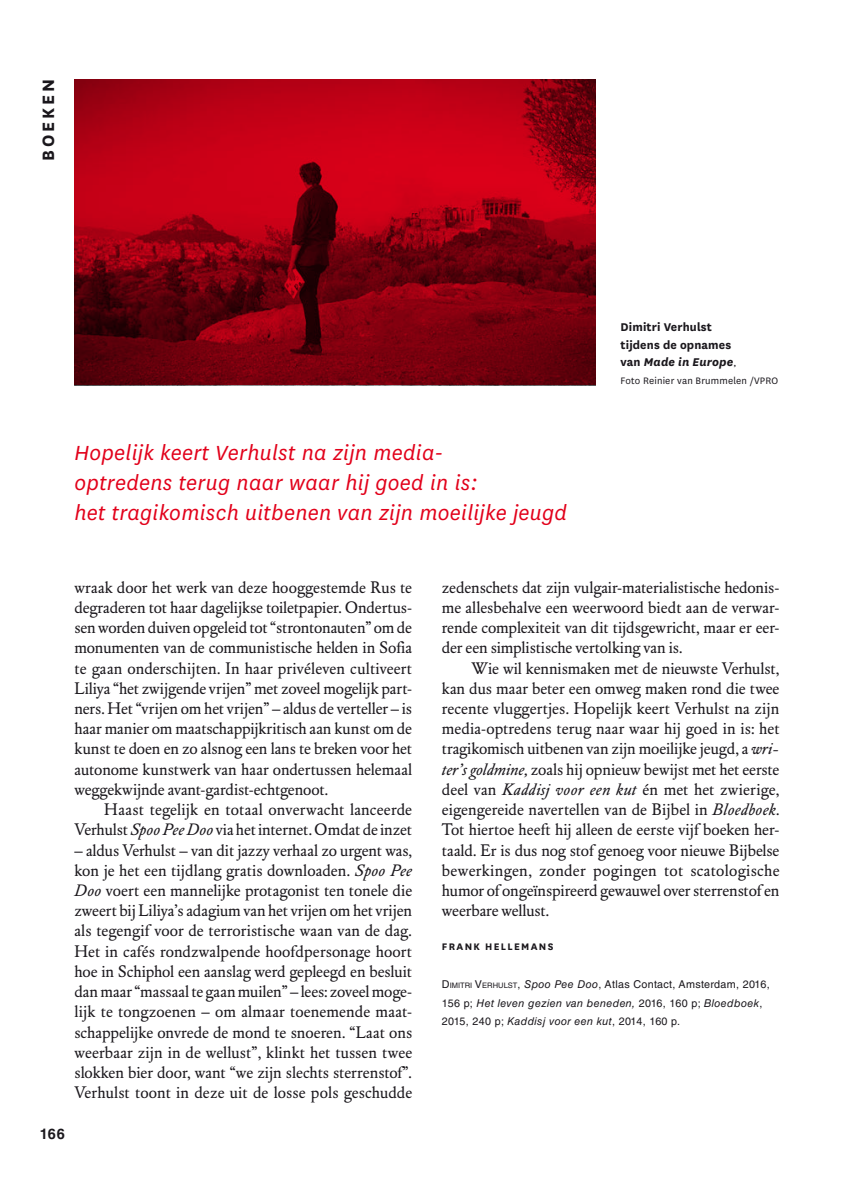
<style>
.page{position:relative;width:844px;height:1191px;background:#fff}
.page>*{position:absolute;margin:0;border:0;box-sizing:border-box;transform-origin:0 0}
.t1{font:italic 23.8px/29.8px "National";letter-spacing:.015em;color:#e2001a}
.t2{font:700 19.25px "National";letter-spacing:.14em;color:#1a171c}
.t3{font:16.62px/20.3px "DTL Elzevir ST";color:#1a171c;text-align:justify}
.t4{font:700 14.7px "Helvetica LT Std";color:#1a171c}
.t5{font:700 13.12px/17.5px "National";letter-spacing:.01em;color:#1a171c}
.t6{font:700 11.03px "National";letter-spacing:.12em;color:#1a171c}
.t7{font:10.85px/18.4px "Helvetica LT Std";letter-spacing:.03em;color:#1a171c}
.t8{font:10.85px "National";letter-spacing:.015em;color:#1a171c}
.s1{font-style:italic}
.s2{font-weight:400;font-size:10.85px}
.s3{font-style:italic;font-size:16.28px}
.s4{font-style:inherit}
.s5{font-size:7.52px}
</style>
<div class="page">
<svg style="left:74px;top:79px;width:521px;height:306px;background:#930010"></svg>
<p class="t2" style="left:35px;top:160px;width:83px;rotate:-90deg">BOEKEN</p>
<p class="t5" style="left:620px;top:317px;width:117px">Dimitri Verhulst tijdens de opnames van <span class="s1">Made in Europe</span><span class="s2">,</span></p>
<p class="t8" style="left:620px;top:373px;width:159px">Foto Reinier van Brummelen /VPRO</p>
<h1 class="t1" style="left:74px;top:437px;width:494px">Hopelijk keert Verhulst na zijn media-<br>optredens terug naar waar hij goed in is:<br>het tragikomisch uitbenen van zijn moeilijke jeugd</h1>
<p class="t3" style="left:74px;top:577px;width:339px">wraak door het werk van deze hooggestemde Rus te degraderen tot haar dagelijkse toiletpapier. Ondertus&shy;sen worden duiven opgeleid tot “strontonauten” om de monumenten van de communistische helden in Sofia te gaan onderschijten. In haar privéleven cultiveert Liliya “het zwijgende vrijen” met zoveel mogelijk part&shy;ners. Het “vrijen om het vrijen” – aldus de verteller – is haar manier om maatschappijkritisch aan kunst om de kunst te doen en zo alsnog een lans te breken voor het autonome kunstwerk van haar ondertussen helemaal weggekwijnde avant-gardist-echtgenoot.</p>
<p class="t3" style="left:74px;top:799px;width:339px;text-align:right">Haast tegelijk en totaal onverwacht lanceerde<br>Verhulst <span class="s3">Spoo Pee Doo</span> via het internet. Omdat de inzet</p>
<p class="t3" style="left:74px;top:840px;width:339px">– aldus Verhulst – van dit jazzy verhaal zo urgent was, kon je het een tijdlang gratis downloaden. <span class="s3">Spoo Pee Doo</span> voert een mannelijke protagonist ten tonele die zweert bij Liliya’s adagium van het vrijen om het vrijen als tegengif voor de terroristische waan van de dag.<br>Het in cafés rondzwalpende hoofdpersonage hoort hoe in Schiphol een aanslag werd gepleegd en besluit dan maar “massaal te gaan muilen” – lees: zoveel moge&shy;lijk te tongzoenen – om almaar toenemende maat&shy;schappelijke onvrede de mond te snoeren. “Laat ons weerbaar zijn in de wellust”, klinkt het tussen twee slokken bier door, want “we zijn slechts sterrenstof”.<br>Verhulst toont in deze uit de losse pols geschudde</p>
<p class="t4" style="left:40px;top:1124px;width:27px">166</p>
<p class="t3" style="left:441px;top:577px;width:339px">zedenschets dat zijn vulgair-materialistische hedonis&shy;me allesbehalve een weerwoord biedt aan de verwar&shy;rende complexiteit van dit tijdsgewricht, maar er eer&shy;der een simplistische vertolking van is.</p>
<p class="t3" style="left:441px;top:658px;width:339px;text-indent:30px">Wie wil kennismaken met de nieuwste Verhulst, kan dus maar beter een omweg maken rond die twee recente vluggertjes. Hopelijk keert Verhulst na zijn media-optredens terug naar waar hij goed in is: het tragikomisch uitbenen van zijn moeilijke jeugd, a <span class="s3">wri&shy;ter’s goldmine,</span> zoals hij opnieuw bewijst met het eerste deel van <span class="s3">Kaddisj voor een kut</span> én met het zwierige, eigengereide navertellen van de Bijbel in <span class="s3">Bloedboek</span>.<br>Tot hiertoe heeft hij alleen de eerste vijf boeken her&shy;taald. Er is dus nog stof genoeg voor nieuwe Bijbelse bewerkingen, zonder pogingen tot scatologische humor of ongeïnspireerd gewauwel over sterrenstof en weerbare wellust.</p>
<p class="t6" style="left:441px;top:938px;width:113px">FRANK HELLEMANS</p>
<p class="t7" style="left:441px;top:975px;width:329px"><span class="s4">D</span><span class="s5">IMITRI</span> <span class="s4">V</span><span class="s5">ERHULST</span>, <span class="s1">Spoo Pee Doo</span>, Atlas Contact, Amsterdam, 2016,<br>156 p; <span class="s1">Het leven gezien van beneden,</span> 2016, 160 p; <span class="s1">Bloedboek</span>,<br>2015, 240 p; <span class="s1">Kaddisj voor een kut</span>, 2014, 160 p.</p>
</div>
